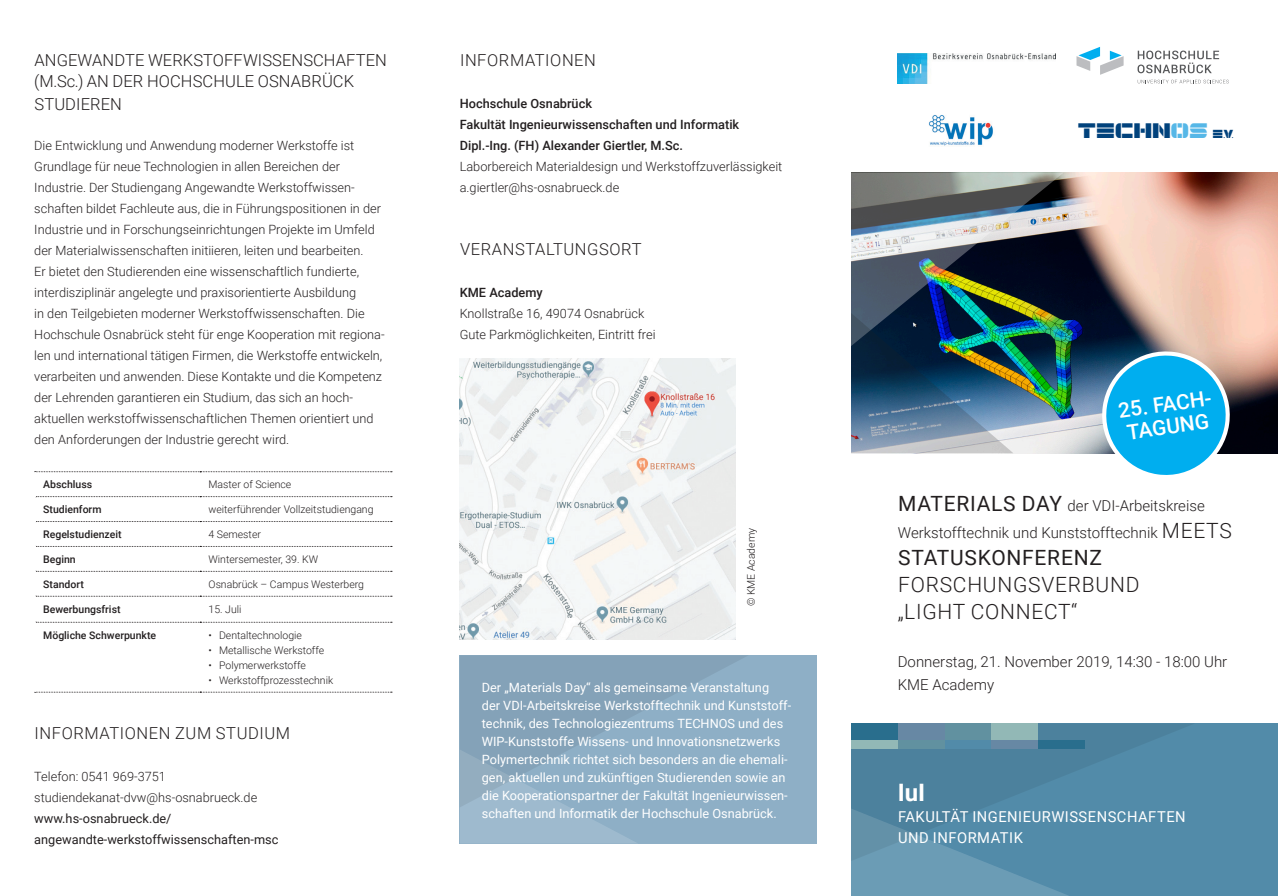
<style>
.page{position:relative;width:1278px;height:896px;background:#fff}
.page>*{position:absolute;margin:0;border:0;box-sizing:border-box;transform-origin:0 0}
.t1{font:700 24px "Roboto";color:#fff}
.t2{font:300 21px/27px "Roboto";letter-spacing:.035em;color:#231f20}
.t3{font:21px "Roboto";letter-spacing:.035em;color:#231f20}
.t4{font:500 21px/22.5px "Roboto";color:#fff}
.t5{font:21px "Spac 3 tech";letter-spacing:.035em;color:#01427c}
.t6{font:300 16.5px/21px "Roboto";letter-spacing:.005em;color:#231f20}
.t7{font:300 16.5px "Roboto";letter-spacing:.035em;color:#231f20}
.t8{font:300 15px/27px "Roboto";color:#231f20}
.t9{font:15px/21px "Roboto";letter-spacing:.035em;color:#fff}
.t10{font:300 12.75px/21px "Roboto";color:#231f20}
.t11{font:12.75px/18px "Roboto";color:#fff}
.t12{font:500 12.75px/21px "Roboto";color:#231f20}
.t13{font:12.75px/21px "Roboto";color:#231f20}
.t14{font:300 10.5px "Roboto";color:#231f20}
.t15{font:500 10.5px "Roboto";color:#231f20}
.s1{color:#56b7e7}
.s2{font-size:11.7px}
.s3{font-family:"Corporate STOT";font-size:9.3px}
.s4{font-weight:400;font-size:21px}
.s5{font-size:21px}
</style>
<div class="page">
<div style="left:851px;top:723px;width:426px;height:173px;background:#528ba9"></div>
<svg style="left:851px;top:724px;width:340px;height:84px;fill:#4c819d"></svg>
<svg style="left:34px;top:471px;width:358px;height:221px"></svg>
<img style="left:1063px;top:172px;width:214px;height:281px">
<img style="left:851px;top:172px;width:212px;height:281px">
<img style="left:460px;top:359px;width:275px;height:280px">
<div style="left:459px;top:655px;width:358px;height:188px;background:#8eafc6"></div>
<svg style="left:460px;top:656px;width:286px;height:187px"></svg>
<svg style="left:1076px;top:47px;width:47px;height:28px"></svg>
<svg style="left:1137px;top:51px;width:82px;height:22px"></svg>
<svg style="left:1137px;top:80px;width:91px;height:3px"></svg>
<img style="left:897px;top:53px;width:158px;height:30px">
<img style="left:928px;top:115px;width:65px;height:31px">
<div style="left:851px;top:723px;width:46px;height:17px;background:#296e8d"></div>
<div style="left:851px;top:740px;width:46px;height:9px;background:#92b8b6"></div>
<div style="left:897px;top:723px;width:47px;height:17px;background:#6788a4"></div>
<div style="left:897px;top:740px;width:47px;height:9px;background:#6191a0"></div>
<div style="left:944px;top:723px;width:47px;height:17px;background:#6191a0"></div>
<div style="left:944px;top:740px;width:47px;height:9px;background:#528ba9"></div>
<div style="left:991px;top:723px;width:47px;height:17px;background:#92b8b6"></div>
<div style="left:991px;top:740px;width:47px;height:9px;background:#6788a4"></div>
<div style="left:1038px;top:740px;width:47px;height:9px;background:#296e8d"></div>
<svg style="left:1097px;top:347px;width:137px;height:128px;background:#3eaed9"></svg>
<svg style="left:851px;top:808px;width:218px;height:88px"></svg>
<p class="t6" style="left:34px;top:49px;width:354px">ANGEWANDTE WERKSTOFFWISSENSCHAFTEN (M.Sc.) AN DER HOCHSCHULE OSNABRÜCK</p>
<p class="t6" style="left:35px;top:93px;width:89px">STUDIEREN</p>
<p class="t10" style="left:34px;top:135px;width:352px">Die Entwicklung und Anwendung moderner Werkstoffe ist Grundlage für neue Technologien in allen Bereichen der Industrie. Der Studiengang Angewandte Werkstoffwissen&shy;schaften bildet Fachleute aus, die in Führungspositionen in der Industrie und in Forschungseinrichtungen Projekte im Umfeld der Materialwissenschaften initiieren, leiten und bearbeiten.<br>Er bietet den Studierenden eine wissenschaftlich fundierte, interdisziplinär angelegte und praxisorientierte Ausbildung<br>in den Teilgebieten moderner Werkstoffwissenschaften. Die Hochschule Osnabrück steht für enge Kooperation mit regiona&shy;len und international tätigen Firmen, die Werkstoffe entwickeln, verarbeiten und anwenden. Diese Kontakte und die Kompetenz der Lehrenden garantieren ein Studium, das sich an hoch&shy;aktuellen werkstoffwissenschaftlichen Themen orientiert und den Anforderungen der Industrie gerecht wird.</p>
<p class="t15" style="left:43px;top:477px;width:50px">Abschluss</p>
<p class="t14" style="left:208px;top:477px;width:84px">Master of Science</p>
<p class="t15" style="left:43px;top:502px;width:60px">Studienform</p>
<p class="t14" style="left:208px;top:502px;width:166px">weiterführender Vollzeitstudiengang</p>
<p class="t15" style="left:43px;top:527px;width:80px">Regelstudienzeit</p>
<p class="t14" style="left:208px;top:527px;width:54px">4 Semester</p>
<p class="t15" style="left:43px;top:551px;width:34px">Beginn</p>
<p class="t14" style="left:208px;top:551px;width:111px">Wintersemester, 39. KW</p>
<p class="t15" style="left:43px;top:576px;width:42px">Standort</p>
<p class="t14" style="left:208px;top:576px;width:157px">Osnabrück – Campus Westerberg</p>
<p class="t15" style="left:43px;top:601px;width:79px">Bewerbungsfrist</p>
<p class="t14" style="left:208px;top:601px;width:34px">15. Juli</p>
<p class="t15" style="left:43px;top:627px;width:115px">Mögliche Schwerpunkte</p>
<p class="t14" style="left:208px;top:627px;width:95px">• Dentaltechnologie</p>
<p class="t14" style="left:208px;top:642px;width:117px">• Metallische Werkstoffe</p>
<p class="t14" style="left:208px;top:657px;width:99px">• Polymerwerkstoffe</p>
<p class="t14" style="left:208px;top:672px;width:126px">• Werkstoffprozesstechnik</p>
<p class="t7" style="left:35px;top:721px;width:257px">INFORMATIONEN ZUM STUDIUM</p>
<p class="t10" style="left:34px;top:765px;width:224px">Telefon: 0541 969-3751 studiendekanat-dvw@hs-osnabrueck.de</p>
<p class="t13" style="left:34px;top:807px;width:246px">www.hs-osnabrueck.de/ angewandte-werkstoffwissenschaften-msc</p>
<p class="t7" style="left:460px;top:49px;width:137px">INFORMATIONEN</p>
<p class="t12" style="left:460px;top:93px;width:281px">Hochschule Osnabrück<br>Fakultät Ingenieurwissenschaften und Informatik<br>Dipl.-Ing. (FH) Alexander Giertler, M.Sc.</p>
<p class="t10" style="left:460px;top:156px;width:324px">Laborbereich Materialdesign und Werkstoffzuverlässigkeit a.giertler@hs-osnabrueck.de</p>
<p class="t7" style="left:460px;top:238px;width:183px">VERANSTALTUNGSORT</p>
<p class="t12" style="left:460px;top:282px;width:84px">KME Academy</p>
<p class="t10" style="left:460px;top:303px;width:197px">Knollstraße 16, 49074 Osnabrück<br>Gute Parkmöglichkeiten, Eintritt frei</p>
<p class="t14" style="left:743px;top:606px;width:80px;rotate:-90deg">© KME Academy</p>
<p class="t11" style="left:482px;top:678px;width:311px">Der „Materials Day“ als gemeinsame Veranstaltung<br>der VDI-Arbeitskreise Werkstofftechnik und Kunststoff&shy;technik, des Technologiezentrums TECHNOS und des WIP-Kunststoffe Wissens- und Innovationsnetzwerks Polymertechnik richtet sich besonders an die ehemali&shy;gen, aktuellen und zukünftigen Studierenden sowie an die Kooperationspartner der Fakultät Ingenieurwissen&shy;schaften und Informatik der Hochschule Osnabrück.</p>
<h2 class="t5" style="left:1078px;top:121px;width:157px">TECHN<span class="s1">OS</span> <span class="s2">E</span><span class="s3">.</span> <span class="s2">V</span><span class="s3">.</span></h2>
<h2 class="t4" style="left:1116px;top:399px;width:99px;rotate:-8deg">25. FACH-<br>TAGUNG</h2>
<p class="t8" style="left:897px;top:492px;width:335px"><span class="s4">MATERIALS DAY</span> der VDI-Arbeitskreise<br>Werkstofftechnik und Kunststofftechnik <span class="s5">MEETS</span></p>
<h2 class="t3" style="left:898px;top:543px;width:205px">STATUSKONFERENZ</h2>
<h2 class="t2" style="left:897px;top:570px;width:243px">FORSCHUNGSVERBUND „LIGHT CONNECT“</h2>
<p class="t8" style="left:897px;top:650px;width:331px;line-height:22.5px">Donnerstag, 21. November 2019, 14:30 - 18:00 Uhr<br>KME Academy</p>
<h1 class="t1" style="left:897px;top:775px;width:29px">IuI</h1>
<p class="t9" style="left:898px;top:805px;width:289px">FAKULTÄT INGENIEURWISSENSCHAFTEN<br>UND INFORMATIK</p>
</div>
